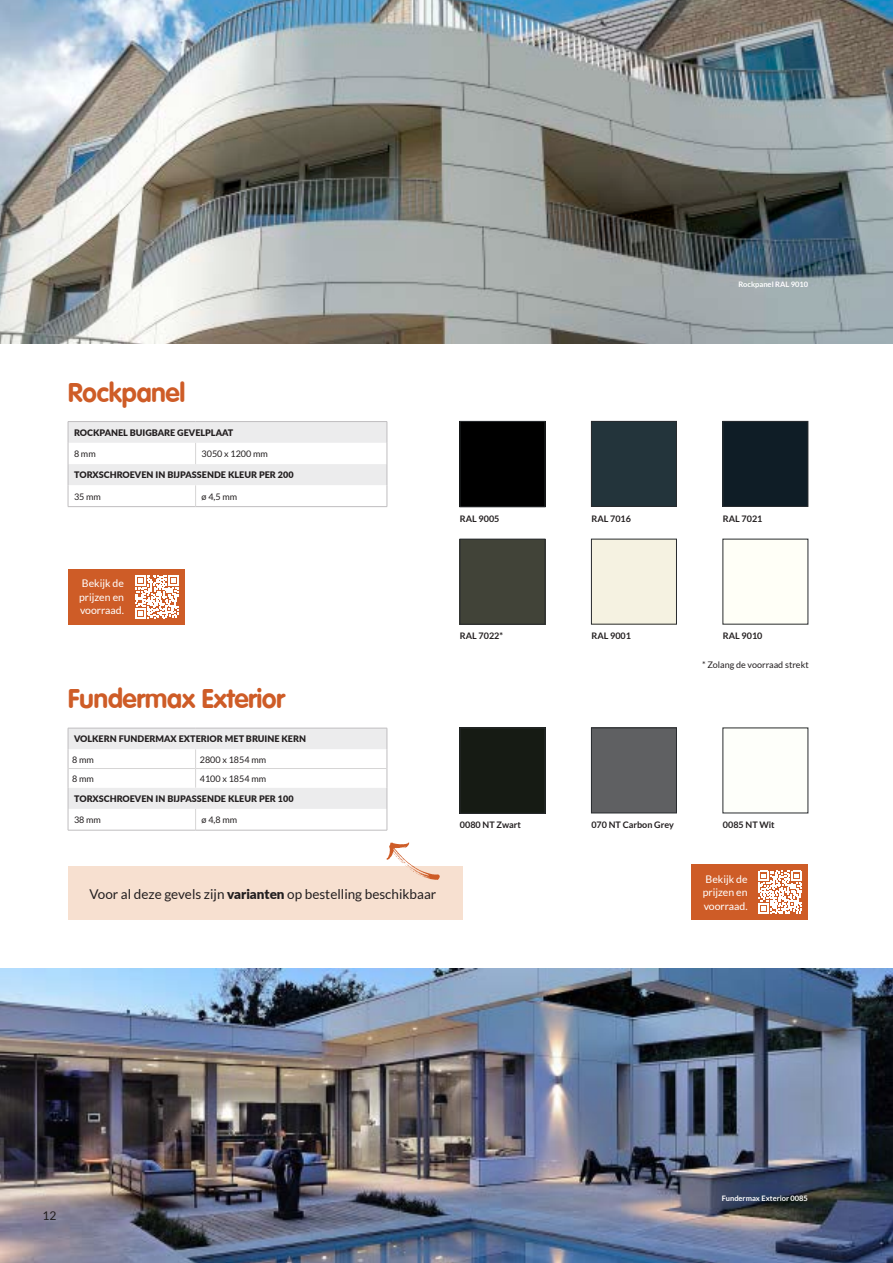
<style>
.page{position:relative;width:893px;height:1263px;background:#fff}
.page>*{position:absolute;margin:0;border:0;box-sizing:border-box;transform-origin:0 0}
.t1{font:700 27px "Vag Rounded";color:#ce5c27}
.t2{font:13.5px "Lato";color:#231f20}
.t3{font:12px "Lato";color:#231f20}
.t4{font:10.5px/13.5px "Lato";color:#fff;text-align:justify}
.t5{font:900 9px "Lato";color:#231f20}
.t6{font:9px "Lato";color:#231f20}
.t7{font:700 9px "Lato";color:#231f20}
.t8{font:700 7.5px "Lato";color:#fff}
.s1{font-weight:900}
</style>
<div class="page">
<img style="left:0;top:0;width:893px;height:343px">
<img style="left:0;top:969px;width:893px;height:294px">
<div style="left:462px;top:423px;width:81px;height:82px;background:#000"></div>
<div style="left:460px;top:421px;width:85px;height:86px;border:1px solid #292c2f"></div>
<div style="left:593px;top:423px;width:82px;height:82px;background:#23343b"></div>
<div style="left:591px;top:421px;width:86px;height:86px;border:1px solid #292c2f"></div>
<div style="left:725px;top:423px;width:81px;height:82px;background:#0f1d26"></div>
<div style="left:723px;top:421px;width:85px;height:86px;border:1px solid #292c2f"></div>
<div style="left:462px;top:541px;width:81px;height:81px;background:#414338"></div>
<div style="left:460px;top:539px;width:85px;height:85px;border:1px solid #292c2f"></div>
<div style="left:591px;top:539px;width:86px;height:85px;border:1px solid #292c2f"></div>
<hr style="left:68px;top:421px;width:128px;height:1px;background:#bfbdbf">
<hr style="left:196px;top:421px;width:191px;height:1px;background:#bfbdbf">
<svg style="left:68px;top:422px;width:320px;height:85px"></svg>
<div style="left:68px;top:569px;width:116px;height:55px;background:#ce5c27"></div>
<svg style="left:135px;top:575px;width:43px;height:43px"></svg>
<div style="left:462px;top:730px;width:81px;height:81px;background:#161b14"></div>
<div style="left:460px;top:728px;width:85px;height:85px;border:1px solid #292c2f"></div>
<div style="left:593px;top:730px;width:82px;height:81px;background:#5f6062"></div>
<div style="left:591px;top:728px;width:86px;height:85px;border:1px solid #292c2f"></div>
<div style="left:68px;top:866px;width:395px;height:54px;background:#f7e0d0"></div>
<div style="left:692px;top:864px;width:116px;height:56px;background:#ce5c27"></div>
<svg style="left:759px;top:870px;width:43px;height:44px"></svg>
<svg style="left:68px;top:728px;width:320px;height:103px"></svg>
<p class="t8" style="left:738px;top:280px;width:71px">Rockpanel RAL 9010</p>
<h1 class="t1" style="left:68px;top:377px;width:118px">Rockpanel</h1>
<p class="t5" style="left:74px;top:426px;width:161px">ROCKPANEL BUIGBARE GEVELPLAAT</p>
<p class="t6" style="left:74px;top:449px;width:23px">8 mm</p>
<p class="t6" style="left:202px;top:449px;width:68px">3050 x 1200 mm</p>
<p class="t5" style="left:74px;top:468px;width:221px">TORXSCHROEVEN IN BIJPASSENDE KLEUR PER 200</p>
<p class="t6" style="left:74px;top:491px;width:28px">35 mm</p>
<p class="t6" style="left:202px;top:491px;width:37px">ø 4,5 mm</p>
<p class="t4" style="left:79px;top:577px;width:46px">Bekijk de prijzen en voorraad.</p>
<h1 class="t1" style="left:68px;top:683px;width:218px">Fundermax Exterior</h1>
<p class="t5" style="left:74px;top:732px;width:233px">VOLKERN FUNDERMAX EXTERIOR MET BRUINE KERN</p>
<p class="t6" style="left:72px;top:754px;width:23px">8 mm</p>
<p class="t6" style="left:200px;top:754px;width:68px">2800 x 1854 mm</p>
<p class="t6" style="left:72px;top:773px;width:23px">8 mm</p>
<p class="t6" style="left:200px;top:773px;width:68px">4100 x 1854 mm</p>
<p class="t5" style="left:74px;top:792px;width:221px">TORXSCHROEVEN IN BIJPASSENDE KLEUR PER 100</p>
<p class="t6" style="left:74px;top:815px;width:28px">38 mm</p>
<p class="t6" style="left:202px;top:815px;width:37px">ø 4,8 mm</p>
<h2 class="t2" style="left:89px;top:886px;width:348px">Voor al deze gevels zijn <span class="s1">varianten</span> op bestelling beschikbaar</h2>
<p class="t7" style="left:460px;top:513px;width:41px">RAL 9005</p>
<p class="t7" style="left:591px;top:513px;width:41px">RAL 7016</p>
<p class="t7" style="left:723px;top:513px;width:41px">RAL 7021</p>
<p class="t7" style="left:460px;top:630px;width:45px">RAL 7022*</p>
<p class="t7" style="left:591px;top:631px;width:41px">RAL 9001</p>
<p class="t7" style="left:723px;top:631px;width:41px">RAL 9010</p>
<p class="t6" style="left:702px;top:659px;width:108px">* Zolang de voorraad strekt</p>
<p class="t7" style="left:460px;top:820px;width:63px">0080 NT Zwart</p>
<p class="t7" style="left:591px;top:820px;width:84px">070 NT Carbon Grey</p>
<p class="t7" style="left:723px;top:820px;width:53px">0085 NT Wit</p>
<p class="t4" style="left:703px;top:872px;width:46px">Bekijk de prijzen en voorraad.</p>
<h3 class="t3" style="left:40px;top:1209px;width:18px">1212</h3>
<p class="t8" style="left:722px;top:1194px;width:88px">Fundermax Exterior 0085</p>
</div>
